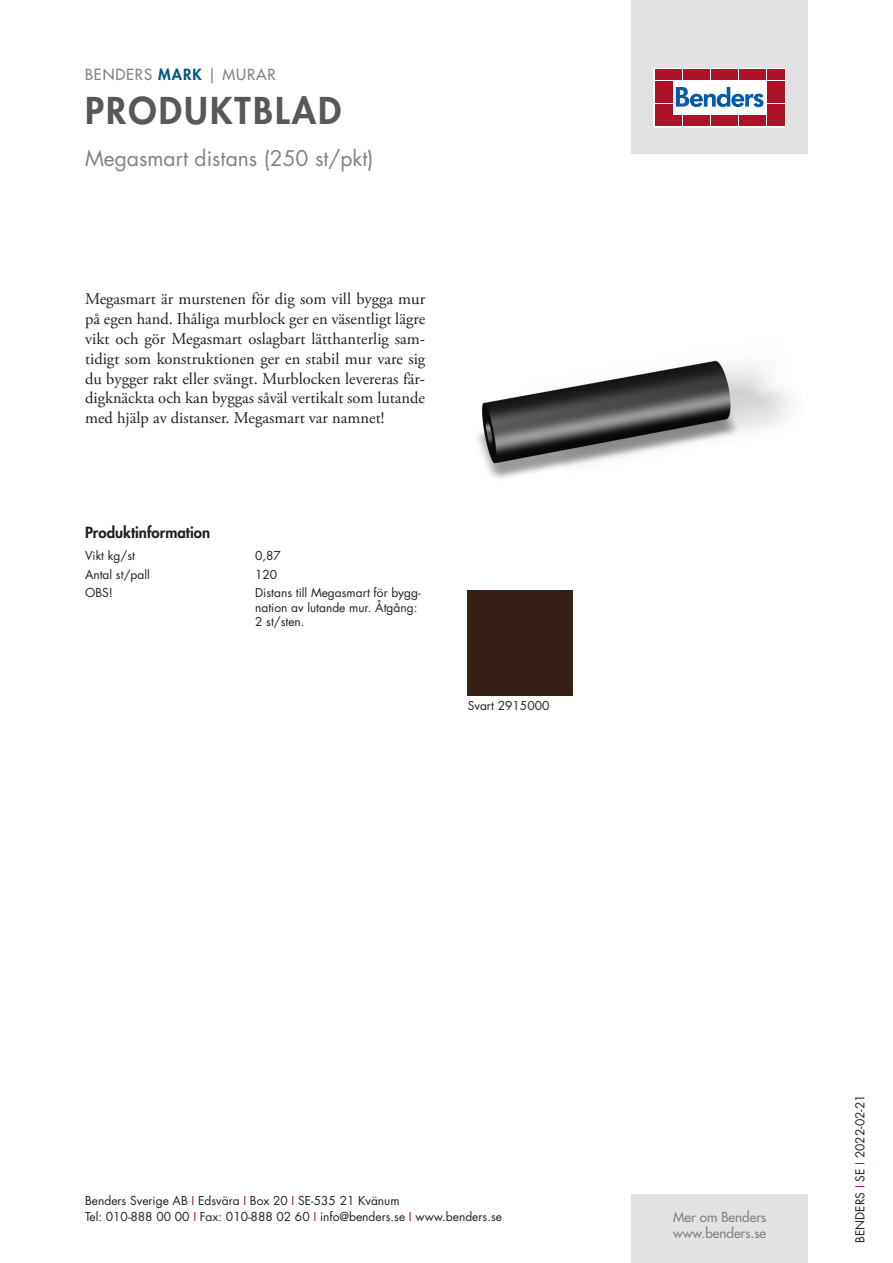
<style>
.page{position:relative;width:893px;height:1263px;background:#fff}
.page>*{position:absolute;margin:0;border:0;box-sizing:border-box;transform-origin:0 0}
.t1{font:800 36px "Futura Std";letter-spacing:.06em;color:#57585a}
.t2{font:21px "Futura Std";color:#808285}
.t3{font:16.5px/19.8px "Adobe Garamond Pro";color:#231f20;text-align:justify}
.t4{font:800 15px "Futura Std";color:#231f20}
.t5{font:500 15px "Futura Std";letter-spacing:.06em;color:#808285}
.t6{font:500 13.5px/16.2px "Futura Std";color:#808285}
.t7{font:12px/14.4px "Futura Std";color:#231f20}
.s1{font-weight:800;color:#00597d}
.s2{color:#ae1229}
</style>
<div class="page">
<div style="left:631px;top:0;width:177px;height:153px;background:#e1e2e4"></div>
<div style="left:631px;top:1195px;width:177px;height:68px;background:#e1e2e4"></div>
<svg style="left:656px;top:70px;width:128px;height:55px;background:#ebc6cb"></svg>
<div style="left:654px;top:68px;width:132px;height:59px;border:1px solid #fff"></div>
<div style="left:655px;top:70px;width:8px;height:10px;background:#ae1229"></div>
<div style="left:664px;top:70px;width:8px;height:10px;background:#ae1229"></div>
<div style="left:655px;top:81px;width:8px;height:10px;background:#ae1229"></div>
<div style="left:664px;top:81px;width:8px;height:10px;background:#ae1229"></div>
<div style="left:655px;top:93px;width:8px;height:10px;background:#ae1229"></div>
<div style="left:664px;top:93px;width:8px;height:10px;background:#ae1229"></div>
<div style="left:655px;top:104px;width:8px;height:11px;background:#ae1229"></div>
<div style="left:664px;top:104px;width:8px;height:11px;background:#ae1229"></div>
<div style="left:655px;top:116px;width:8px;height:10px;background:#ae1229"></div>
<div style="left:664px;top:116px;width:8px;height:10px;background:#ae1229"></div>
<div style="left:674px;top:70px;width:8px;height:10px;background:#ae1229"></div>
<div style="left:683px;top:70px;width:8px;height:10px;background:#ae1229"></div>
<div style="left:692px;top:70px;width:8px;height:10px;background:#ae1229"></div>
<div style="left:702px;top:70px;width:8px;height:10px;background:#ae1229"></div>
<div style="left:711px;top:70px;width:8px;height:10px;background:#ae1229"></div>
<div style="left:720px;top:70px;width:8px;height:10px;background:#ae1229"></div>
<div style="left:730px;top:70px;width:8px;height:10px;background:#ae1229"></div>
<div style="left:739px;top:70px;width:8px;height:10px;background:#ae1229"></div>
<div style="left:748px;top:70px;width:8px;height:10px;background:#ae1229"></div>
<div style="left:758px;top:70px;width:8px;height:10px;background:#ae1229"></div>
<div style="left:674px;top:116px;width:8px;height:10px;background:#ae1229"></div>
<div style="left:683px;top:116px;width:8px;height:10px;background:#ae1229"></div>
<div style="left:692px;top:116px;width:8px;height:10px;background:#ae1229"></div>
<div style="left:702px;top:116px;width:8px;height:10px;background:#ae1229"></div>
<div style="left:711px;top:116px;width:8px;height:10px;background:#ae1229"></div>
<div style="left:720px;top:116px;width:8px;height:10px;background:#ae1229"></div>
<div style="left:730px;top:116px;width:8px;height:10px;background:#ae1229"></div>
<div style="left:739px;top:116px;width:8px;height:10px;background:#ae1229"></div>
<div style="left:748px;top:116px;width:8px;height:10px;background:#ae1229"></div>
<div style="left:758px;top:116px;width:8px;height:10px;background:#ae1229"></div>
<div style="left:767px;top:70px;width:8px;height:10px;background:#ae1229"></div>
<div style="left:776px;top:70px;width:8px;height:10px;background:#ae1229"></div>
<div style="left:767px;top:81px;width:8px;height:10px;background:#ae1229"></div>
<div style="left:776px;top:81px;width:8px;height:10px;background:#ae1229"></div>
<div style="left:767px;top:93px;width:8px;height:10px;background:#ae1229"></div>
<div style="left:776px;top:93px;width:8px;height:10px;background:#ae1229"></div>
<div style="left:767px;top:104px;width:8px;height:11px;background:#ae1229"></div>
<div style="left:776px;top:104px;width:8px;height:11px;background:#ae1229"></div>
<div style="left:767px;top:116px;width:8px;height:10px;background:#ae1229"></div>
<div style="left:776px;top:116px;width:8px;height:10px;background:#ae1229"></div>
<svg style="left:676px;top:87px;width:87px;height:20px;background:#8ab3d7"></svg>
<img style="left:477px;top:360px;width:313px;height:119px">
<div style="left:468px;top:590px;width:105px;height:105px;background:#351f14"></div>
<p class="t5" style="left:85px;top:65px;width:192px">BENDERS <span class="s1">MARK</span> | MURAR</p>
<h1 class="t1" style="left:85px;top:87px;width:258px">PRODUKTBLAD</h1>
<p class="t2" style="left:85px;top:144px;width:290px">Megasmart distans (250 st/pkt)</p>
<p class="t3" style="left:85px;top:290px;width:342px">Megasmart är murstenen för dig som vill bygga mur på egen hand. Ihåliga murblock ger en väsentligt lägre vikt och gör Megasmart oslagbart lätthanterlig sam&shy;tidigt som konstruktionen ger en stabil mur vare sig du bygger rakt eller svängt. Murblocken levereras fär&shy;digknäckta och kan byggas såväl vertikalt som lutande med hjälp av distanser. Megasmart var namnet!</p>
<p class="t4" style="left:85px;top:522px;width:127px">Produktinformation</p>
<p class="t7" style="left:85px;top:549px;width:51px">Vikt kg/st</p>
<p class="t7" style="left:255px;top:549px;width:27px">0,87</p>
<p class="t7" style="left:85px;top:567px;width:66px">Antal st/pall</p>
<p class="t7" style="left:255px;top:567px;width:24px">120</p>
<p class="t7" style="left:85px;top:586px;width:29px">OBS!</p>
<p class="t7" style="left:255px;top:586px;width:167px">Distans till Megasmart för bygg&shy;nation av lutande mur. Åtgång:<br>2 st/sten.</p>
<p class="t7" style="left:468px;top:698px;width:83px">Svart 2915000</p>
<p class="t7" style="left:85px;top:1192px;width:418px;line-height:16.5px">Benders Sverige AB <span class="s2">I</span> Edsvära <span class="s2">I</span> Box 20 <span class="s2">I</span> SE-535 21 Kvänum<br>Tel: 010-888 00 00 <span class="s2">I</span> Fax: 010-888 02 60 <span class="s2">I</span> info@benders.se <span class="s2">I</span> www.benders.se</p>
<p class="t6" style="left:673px;top:1209px;width:95px">Mer om Benders www.benders.se</p>
<p class="t7" style="left:853px;top:1243px;width:150px;rotate:-90deg">BENDERS <span class="s2">I</span> SE <span class="s2">I</span> 2022-02-21</p>
</div>
